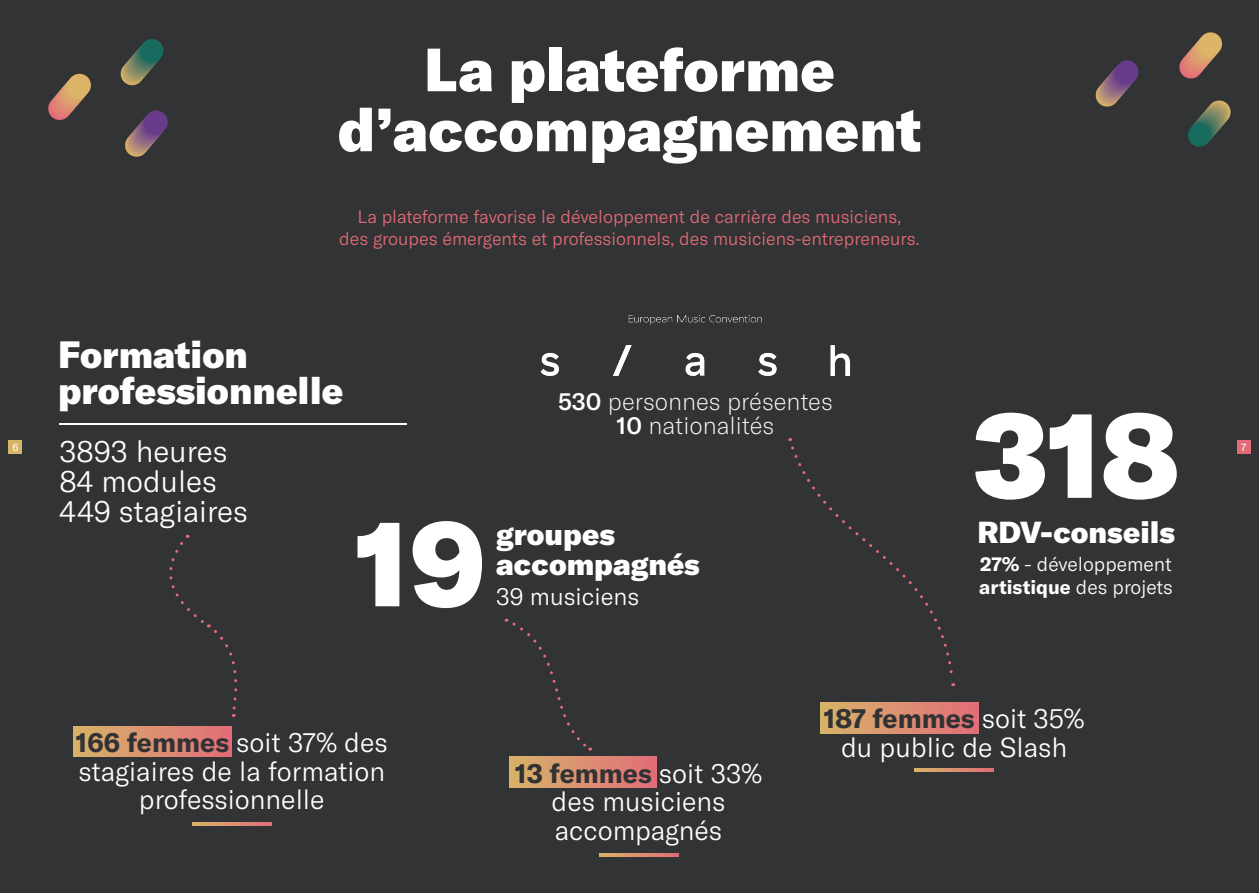
<style>
.page{position:relative;width:1259px;height:893px;background:#323335}
.page>*{position:absolute;margin:0;border:0;box-sizing:border-box;transform-origin:0 0}
.t1{font:900 120px "GT America";color:#fff}
.t2{font:900 60px/60px "GT America";color:#fff;text-align:center}
.t3{font:900 37.5px/36px "GT America";color:#fff}
.t4{font:300 30px/30px "GT America";color:#fff}
.t5{font:900 30px/30px "GT America";color:#fff}
.t6{font:300 27px/28.5px "GT America";color:#fff;text-align:center}
.t7{font:100 24px/24px "GT America";color:#fff;text-align:center}
.t8{font:300 24px "GT America";color:#fff}
.t9{font:300 19.5px/23.4px "GT America";color:#fff}
.t10{font:300 18px/21.6px "GT America";color:#e26b77;text-align:center}
.t11{font:10.5px "GT America";color:#fff}
.s1{font-weight:500}
.s2{font-weight:700}
.s3{font-weight:700;color:#313234}
</style>
<div class="page">
<div style="left:8px;top:440px;width:14px;height:13px;background:#d6b366"></div>
<div style="left:1236px;top:440px;width:14px;height:13px;background:#e26b77"></div>
<hr style="left:60px;top:423px;width:347px;height:1px;background:#fff">
<img style="left:540px;top:307px;width:310px;height:74px">
<div style="left:163px;top:535px;width:79px;height:182px;background:#323335"></div>
<div style="left:506px;top:619px;width:85px;height:132px;background:#323335"></div>
<div style="left:788px;top:438px;width:167px;height:248px;background:#323335"></div>
<svg style="left:914px;top:768px;width:79px;height:3px"></svg>
<svg style="left:599px;top:853px;width:79px;height:3px"></svg>
<svg style="left:192px;top:823px;width:79px;height:3px"></svg>
<div style="left:73px;top:726px;width:159px;height:31px;background:linear-gradient(to right,#d6b469,#e26d79)"></div>
<div style="left:509px;top:757px;width:148px;height:31px;background:linear-gradient(to right,#d6b469,#e26d79)"></div>
<div style="left:820px;top:703px;width:158px;height:31px;background:linear-gradient(to right,#d6b369,#e26e79)"></div>
<h2 class="t2" style="left:337px;top:38px;width:585px">La plateforme d’accompagnement</h2>
<p class="t10" style="left:339px;top:206px;width:582px">La plateforme favorise le développement de carrière des musiciens,<br>des groupes émergents et professionnels, des musiciens-entrepreneurs.</p>
<h3 class="t3" style="left:58px;top:336px;width:287px">Formation professionnelle</h3>
<p class="t7" style="left:558px;top:390px;width:276px"><span class="s1">530</span> personnes présentes<br><span class="s1">10</span> nationalités</p>
<h1 class="t1" style="left:973px;top:378px;width:206px">318</h1>
<p class="t5" style="left:977px;top:516px;width:199px">RDV-conseils</p>
<p class="t9" style="left:979px;top:552px;width:195px"><span class="s2">27%</span> - développement <span class="s2">artistique</span> des projets</p>
<p class="t4" style="left:60px;top:437px;width:190px">3893 heures<br>84 modules<br>449 stagiaires</p>
<p class="t11" style="left:12px;top:441px;width:7px">6</p>
<p class="t11" style="left:1241px;top:441px;width:7px">7</p>
<h1 class="t1" style="left:356px;top:486px;width:131px">19</h1>
<p class="t5" style="left:496px;top:518px;width:205px">groupes accompagnés</p>
<p class="t8" style="left:496px;top:582px;width:144px">39 musiciens</p>
<p class="t6" style="left:76px;top:728px;width:313px"><span class="s3">166 femmes</span> soit 37% des stagiaires de la formation professionnelle</p>
<p class="t6" style="left:515px;top:759px;width:248px"><span class="s3">13 femmes</span> soit 33% des musiciens accompagnés</p>
<p class="t6" style="left:824px;top:705px;width:262px"><span class="s3">187 femmes</span> soit 35% du public de Slash</p>
</div>
